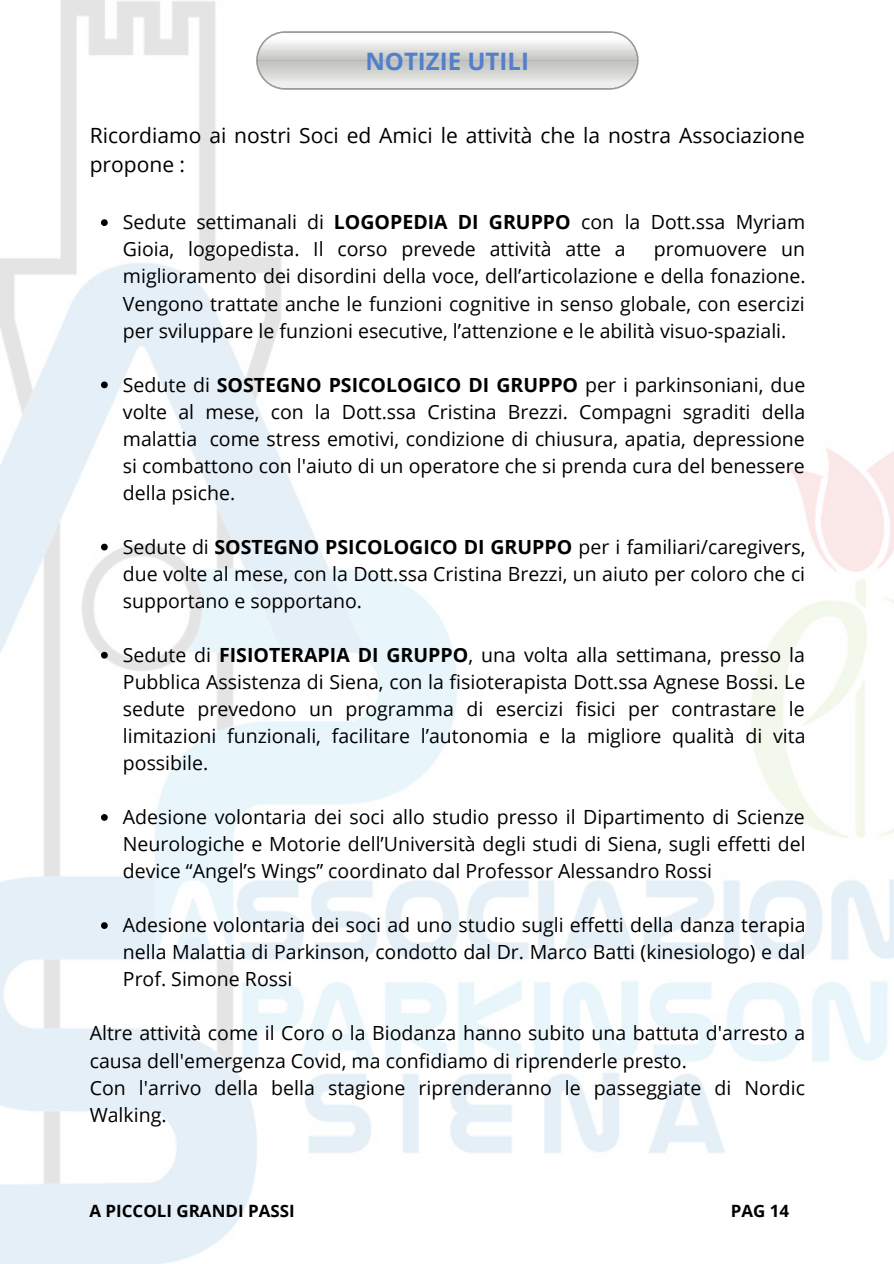
<style>
.page{position:relative;width:894px;height:1264px;background:#fff}
.page>*{position:absolute;margin:0;border:0;box-sizing:border-box;transform-origin:0 0}
.t1{font:700 24px "Open Sans";color:#537fcb}
.t2{font:21px/29.2px "Open Sans";color:#000}
.t3{font:19.5px/27px "Open Sans";color:#000;text-align:justify}
.t4{font:700 16.95px "Open Sans";color:#000}
.s1{font-weight:700}
</style>
<div class="page">
<img style="left:0;top:0;width:893px;height:1263px">
<div style="left:256px;top:31px;width:382px;height:59px;background:#999;border-radius:29px"></div>
<hr style="left:257px;top:85px;width:380px;height:3px;background:#fff">
<hr style="left:257px;top:83px;width:380px;height:2px;background:#fff">
<hr style="left:257px;top:82px;width:380px;height:1px;background:#fff">
<hr style="left:257px;top:81px;width:380px;height:1px;background:#fff">
<hr style="left:257px;top:80px;width:380px;height:1px;background:#fff">
<hr style="left:257px;top:79px;width:380px;height:1px;background:#fff">
<hr style="left:257px;top:78px;width:380px;height:1px;background:#fff">
<hr style="left:257px;top:77px;width:380px;height:1px;background:#fff">
<hr style="left:257px;top:76px;width:380px;height:1px;background:#fff">
<hr style="left:257px;top:75px;width:380px;height:1px;background:#fff">
<hr style="left:257px;top:74px;width:380px;height:1px;background:#fff">
<hr style="left:257px;top:73px;width:380px;height:1px;background:#fff">
<hr style="left:257px;top:72px;width:380px;height:1px;background:#fff">
<hr style="left:257px;top:71px;width:380px;height:1px;background:#fff">
<hr style="left:257px;top:70px;width:380px;height:1px;background:#fff">
<hr style="left:257px;top:69px;width:380px;height:1px;background:#fff">
<hr style="left:257px;top:68px;width:380px;height:1px;background:#fff">
<hr style="left:257px;top:67px;width:380px;height:1px;background:#fff">
<hr style="left:257px;top:66px;width:380px;height:1px;background:#fff">
<hr style="left:257px;top:65px;width:380px;height:1px;background:#fff">
<hr style="left:257px;top:64px;width:380px;height:1px;background:#fff">
<hr style="left:257px;top:63px;width:380px;height:1px;background:#fff">
<hr style="left:257px;top:62px;width:380px;height:1px;background:#fff">
<hr style="left:257px;top:61px;width:380px;height:1px;background:#fff">
<hr style="left:257px;top:60px;width:380px;height:1px;background:#fff">
<hr style="left:257px;top:59px;width:380px;height:1px;background:#fff">
<hr style="left:257px;top:58px;width:380px;height:1px;background:#fff">
<hr style="left:257px;top:57px;width:380px;height:1px;background:#fff">
<hr style="left:257px;top:56px;width:380px;height:1px;background:#fff">
<hr style="left:257px;top:55px;width:380px;height:1px;background:#fff">
<hr style="left:257px;top:54px;width:380px;height:1px;background:#fff">
<hr style="left:257px;top:53px;width:380px;height:1px;background:#fff">
<hr style="left:257px;top:52px;width:380px;height:1px;background:#fff">
<hr style="left:257px;top:51px;width:380px;height:1px;background:#fff">
<hr style="left:257px;top:50px;width:380px;height:1px;background:#fff">
<hr style="left:257px;top:49px;width:380px;height:1px;background:#fff">
<hr style="left:257px;top:48px;width:380px;height:1px;background:#fff">
<hr style="left:257px;top:47px;width:380px;height:1px;background:#fff">
<hr style="left:257px;top:46px;width:380px;height:1px;background:#fff">
<hr style="left:257px;top:45px;width:380px;height:1px;background:#fff">
<hr style="left:257px;top:44px;width:380px;height:1px;background:#fff">
<hr style="left:257px;top:43px;width:380px;height:1px;background:#fff">
<hr style="left:257px;top:42px;width:380px;height:1px;background:#fff">
<hr style="left:257px;top:41px;width:380px;height:1px;background:#fff">
<hr style="left:257px;top:40px;width:380px;height:1px;background:#fff">
<hr style="left:257px;top:39px;width:380px;height:1px;background:#fff">
<hr style="left:257px;top:38px;width:380px;height:1px;background:#fff">
<hr style="left:257px;top:36px;width:380px;height:2px;background:#fff">
<hr style="left:257px;top:33px;width:380px;height:3px;background:#fff">
<svg style="left:101px;top:219px;width:7px;height:7px"></svg>
<svg style="left:101px;top:381px;width:7px;height:7px"></svg>
<svg style="left:101px;top:543px;width:7px;height:7px"></svg>
<svg style="left:101px;top:652px;width:7px;height:6px"></svg>
<svg style="left:101px;top:814px;width:7px;height:6px"></svg>
<svg style="left:101px;top:922px;width:7px;height:7px"></svg>
<p class="t1" style="left:365px;top:44px;width:165px">NOTIZIE UTILI</p>
<p class="t2" style="left:90px;top:120px;width:716px">Ricordiamo ai nostri Soci ed Amici le attività che la nostra Associazione propone :</p>
<p class="t3" style="left:123px;top:208px;width:683px">Sedute settimanali di <span class="s1">LOGOPEDIA DI GRUPPO</span> con la Dott.ssa Myriam<br>Gioia, logopedista. Il corso prevede attività atte a</p>
<p class="t3" style="left:123px;top:235px;width:684px;text-indent:531px">promuovere un miglioramento dei disordini della voce, dell’articolazione e della fonazione.<br>Vengono trattate anche le funzioni cognitive in senso globale, con esercizi per sviluppare le funzioni esecutive, l’attenzione e le abilità visuo-spaziali.</p>
<p class="t3" style="left:123px;top:370px;width:683px">Sedute di <span class="s1">SOSTEGNO PSICOLOGICO DI GRUPPO</span> per i parkinsoniani, due volte al mese, con la Dott.ssa Cristina Brezzi. Compagni sgraditi della malattia come stress emotivi, condizione di chiusura, apatia, depressione si combattono con l'aiuto di un operatore che si prenda cura del benessere della psiche.</p>
<p class="t3" style="left:123px;top:532px;width:684px">Sedute di <span class="s1">SOSTEGNO PSICOLOGICO DI GRUPPO</span> per i familiari/caregivers, due volte al mese, con la Dott.ssa Cristina Brezzi, un aiuto per coloro che ci supportano e sopportano.</p>
<p class="t3" style="left:123px;top:641px;width:684px">Sedute di <span class="s1">FISIOTERAPIA DI GRUPPO</span>, una volta alla settimana, presso la Pubblica Assistenza di Siena, con la fisioterapista Dott.ssa Agnese Bossi. Le sedute prevedono un programma di esercizi fisici per contrastare le limitazioni funzionali, facilitare l’autonomia e la migliore qualità di vita possibile.</p>
<p class="t3" style="left:123px;top:803px;width:684px">Adesione volontaria dei soci allo studio presso il Dipartimento di Scienze Neurologiche e Motorie dell’Università degli studi di Siena, sugli effetti del device “Angel’s Wings” coordinato dal Professor Alessandro Rossi</p>
<p class="t3" style="left:123px;top:911px;width:684px">Adesione volontaria dei soci ad uno studio sugli effetti della danza terapia nella Malattia di Parkinson, condotto dal Dr. Marco Batti (kinesiologo) e dal Prof. Simone Rossi</p>
<p class="t3" style="left:90px;top:1019px;width:717px">Altre attività come il Coro o la Biodanza hanno subito una battuta d'arresto a causa dell'emergenza Covid, ma confidiamo di riprenderle presto.</p>
<p class="t3" style="left:90px;top:1073px;width:716px">Con l'arrivo della bella stagione riprenderanno le passeggiate di Nordic<br>Walking.</p>
<p class="t4" style="left:89px;top:1198px;width:207px">A PICCOLI GRANDI PASSI</p>
<p class="t4" style="left:730px;top:1198px;width:60px">PAG 14</p>
</div>
